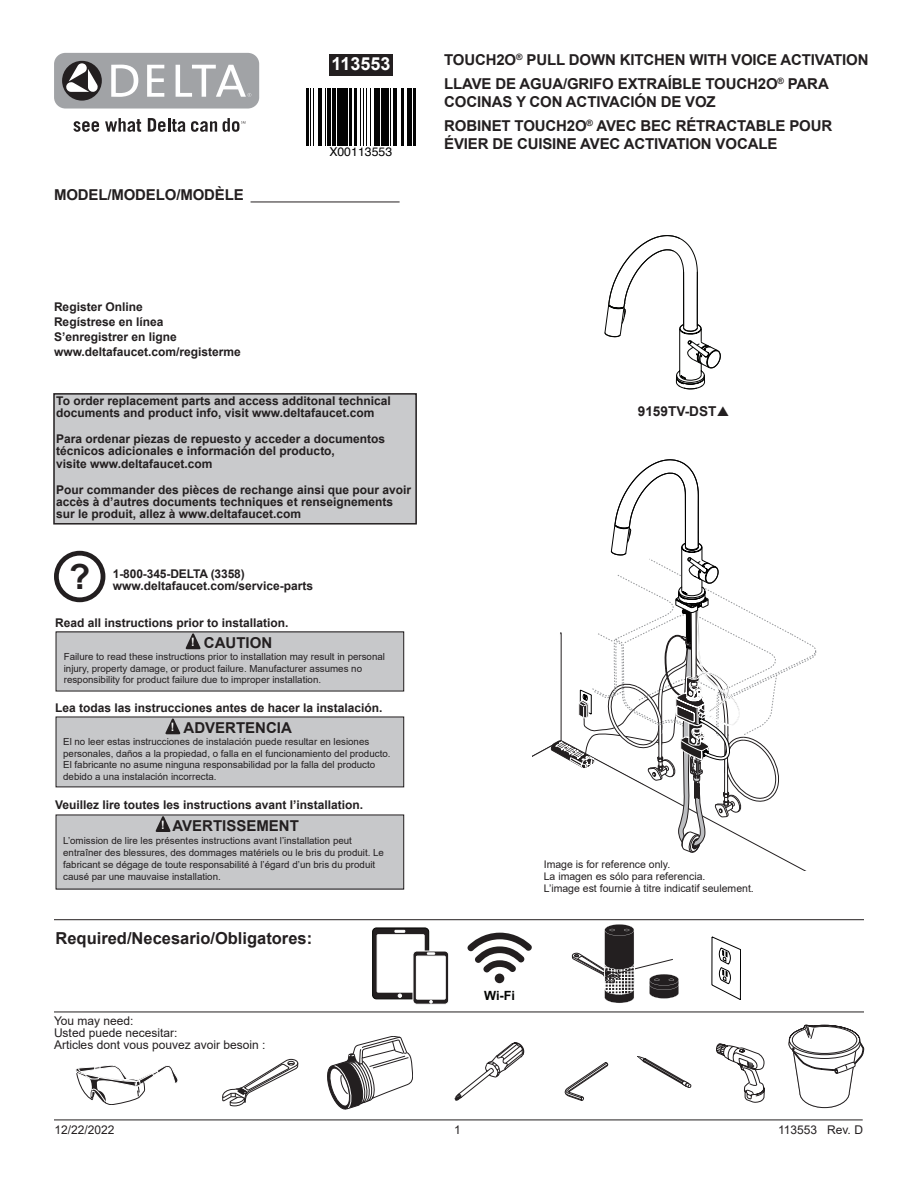
<style>
.page{position:relative;width:918px;height:1188px;background:#fff}
.page>*{position:absolute;margin:0;border:0;box-sizing:border-box;transform-origin:0 0}
.t1{font:700 34.5px "Arial";color:#231f20}
.t2{font:700 18px "Arial";color:#fff}
.t3{font:700 16.5px "Arial";color:#231f20}
.t4{font:700 15px/24px "Arial";letter-spacing:-.01em;color:#231f20}
.t5{font:700 13.65px "Arial";color:#231f20}
.t6{font:700 12.75px "Arial";color:#040503}
.t7{font:12.3px "Helvetica";letter-spacing:.005em;color:#030303}
.t8{font:700 12px/12px "Arial";color:#231f20}
.t9{font:12px/12px "Arial";color:#231f20}
.t10{font:700 11.55px "Arial";color:#fff;scale:.93 1}
.t11{font:10.5px/12px "Arial";color:#231f20}
.t12{font:9.75px/11.7px "Arial";color:#231f20}
.s1{font-size:11.55px;color:#fff}
</style>
<div class="page">
<hr style="left:54px;top:1120px;width:809px;height:1px;background:#231f20">
<svg style="left:532px;top:460px;width:285px;height:410px"></svg>
<div style="left:54px;top:53px;width:205px;height:56px;background:#a1a3a6;border-radius:11px"></div>
<div style="left:62px;top:61px;width:40px;height:40px;background:#231f20;border-radius:50%"></div>
<svg style="left:111px;top:65px;width:27px;height:32px"></svg>
<svg style="left:147px;top:65px;width:17px;height:32px"></svg>
<svg style="left:176px;top:65px;width:75px;height:32px"></svg>
<svg style="left:66px;top:63px;width:32px;height:29px"></svg>
<svg style="left:73px;top:121px;width:26px;height:11px"></svg>
<svg style="left:105px;top:118px;width:36px;height:14px"></svg>
<svg style="left:148px;top:118px;width:37px;height:14px"></svg>
<svg style="left:191px;top:121px;width:26px;height:11px"></svg>
<svg style="left:223px;top:118px;width:23px;height:14px"></svg>
<div style="left:329px;top:54px;width:64px;height:22px;background:#231f20"></div>
<svg style="left:605px;top:235px;width:116px;height:154px"></svg>
<hr style="left:54px;top:1012px;width:810px;height:1px;background:#231f20">
<svg style="left:222px;top:1058px;width:76px;height:48px"></svg>
<svg style="left:454px;top:1042px;width:71px;height:59px"></svg>
<svg style="left:564px;top:1062px;width:45px;height:39px"></svg>
<svg style="left:327px;top:1036px;width:86px;height:73px"></svg>
<svg style="left:76px;top:1065px;width:102px;height:40px"></svg>
<svg style="left:716px;top:1043px;width:49px;height:60px"></svg>
<svg style="left:789px;top:1025px;width:75px;height:83px"></svg>
<svg style="left:637px;top:1056px;width:54px;height:32px"></svg>
<hr style="left:54px;top:919px;width:810px;height:1px;background:#231f20">
<svg style="left:373px;top:928px;width:56px;height:71px"></svg>
<div style="left:372px;top:928px;width:57px;height:71px;border:1px solid #040503;border-radius:4px"></div>
<div style="left:377px;top:935px;width:47px;height:57px;background:#fff"></div>
<div style="left:377px;top:935px;width:47px;height:57px;border:1px solid #fff"></div>
<svg style="left:395px;top:930px;width:10px;height:2px"></svg>
<svg style="left:398px;top:994px;width:4px;height:4px"></svg>
<svg style="left:413px;top:951px;width:36px;height:53px"></svg>
<div style="left:413px;top:951px;width:36px;height:53px;border:1px solid #fff;border-radius:4px"></div>
<div style="left:416px;top:956px;width:29px;height:43px;background:#fff"></div>
<div style="left:416px;top:956px;width:29px;height:43px;border:1px solid #fff"></div>
<svg style="left:468px;top:933px;width:64px;height:39px"></svg>
<div style="left:495px;top:974px;width:9px;height:9px;background:#231f20;border-radius:50%"></div>
<svg style="left:571px;top:924px;width:108px;height:79px"></svg>
<img style="left:606px;top:978px;width:15px;height:17px">
<svg style="left:712px;top:937px;width:29px;height:63px"></svg>
<div style="left:56px;top:632px;width:348px;height:59px;background:#c7c8ca"></div>
<svg style="left:186px;top:634px;width:14px;height:15px"></svg>
<div style="left:56px;top:815px;width:348px;height:74px;background:#c7c8ca"></div>
<svg style="left:156px;top:816px;width:14px;height:16px"></svg>
<div style="left:56px;top:717px;width:348px;height:70px;background:#c7c8ca"></div>
<svg style="left:166px;top:719px;width:14px;height:15px"></svg>
<div style="left:54px;top:394px;width:362px;height:130px;background:#c9cacc"></div>
<div style="left:53px;top:393px;width:364px;height:132px;border:2px solid #231f20"></div>
<hr style="left:251px;top:202px;width:149px;height:1px;background:#231f20">
<div style="left:54px;top:551px;width:51px;height:51px;border:5px solid #231f20;border-radius:50%"></div>
<hr style="left:307px;top:88px;width:2px;height:57px;background:#030303">
<hr style="left:310px;top:88px;width:1px;height:57px;background:#030303">
<hr style="left:313px;top:88px;width:1px;height:57px;background:#030303">
<hr style="left:319px;top:88px;width:3px;height:57px;background:#030303">
<hr style="left:325px;top:88px;width:1px;height:57px;background:#030303">
<hr style="left:327px;top:88px;width:2px;height:57px;background:#030303">
<hr style="left:330px;top:88px;width:1px;height:57px;background:#030303">
<hr style="left:333px;top:88px;width:3px;height:57px;background:#030303">
<hr style="left:337px;top:88px;width:4px;height:57px;background:#030303">
<hr style="left:342px;top:88px;width:2px;height:57px;background:#030303">
<hr style="left:346px;top:88px;width:2px;height:57px;background:#030303">
<hr style="left:350px;top:88px;width:2px;height:57px;background:#030303">
<hr style="left:354px;top:88px;width:2px;height:57px;background:#030303">
<hr style="left:360px;top:88px;width:1px;height:57px;background:#030303">
<hr style="left:363px;top:88px;width:1px;height:57px;background:#030303">
<hr style="left:366px;top:88px;width:1px;height:57px;background:#030303">
<hr style="left:370px;top:88px;width:1px;height:57px;background:#030303">
<hr style="left:375px;top:88px;width:2px;height:57px;background:#030303">
<hr style="left:378px;top:88px;width:2px;height:57px;background:#030303">
<hr style="left:381px;top:88px;width:3px;height:57px;background:#030303">
<hr style="left:385px;top:88px;width:4px;height:57px;background:#030303">
<hr style="left:390px;top:88px;width:1px;height:57px;background:#030303">
<hr style="left:393px;top:88px;width:2px;height:57px;background:#030303">
<hr style="left:396px;top:88px;width:1px;height:57px;background:#030303">
<hr style="left:402px;top:88px;width:2px;height:57px;background:#030303">
<hr style="left:407px;top:88px;width:3px;height:57px;background:#030303">
<hr style="left:411px;top:88px;width:1px;height:57px;background:#030303">
<hr style="left:413px;top:88px;width:3px;height:57px;background:#030303">
<h3 class="t4" style="left:54px;top:183px;width:191px">MODEL/MODELO/MODÈLE</h3>
<h2 class="t2" style="left:332px;top:51px;width:61px">113553</h2>
<p class="t7" style="left:329px;top:142px;width:64px">X00113553</p>
<h3 class="t4" style="left:444px;top:48px;width:426px">TOUCH2O<sup>®</sup> PULL DOWN KITCHEN WITH VOICE ACTIVATION<br>LLAVE DE AGUA/GRIFO EXTRAÍBLE TOUCH2O<sup>®</sup> PARA</h3>
<h3 class="t4" style="left:444px;top:90px;width:390px">COCINAS Y CON ACTIVACIÓN DE VOZ<br>ROBINET TOUCH2O<sup>®</sup> AVEC BEC RÉTRACTABLE POUR</h3>
<h3 class="t4" style="left:444px;top:132px;width:335px">ÉVIER DE CUISINE AVEC ACTIVATION VOCALE</h3>
<p class="t8" style="left:54px;top:299px;width:188px;line-height:15px">Register Online<br>Regístrese en línea<br>S’enregistrer en ligne www.deltafaucet.com/registerme</p>
<p class="t8" style="left:56px;top:395px;width:336px">To order replacement parts and access additonal technical documents and product info, visit www.deltafaucet.com</p>
<p class="t8" style="left:56px;top:433px;width:330px;line-height:12.6px">Para ordenar piezas de repuesto y acceder a documentos técnicos adicionales e información del producto,<br>visite www.deltafaucet.com</p>
<p class="t8" style="left:56px;top:484px;width:356px">Pour commander des pièces de rechange ainsi que pour avoir accès à d’autres documents techniques et renseignements sur le produit, allez à www.deltafaucet.com</p>
<h1 class="t1" style="left:69px;top:553px;width:23px">?</h1>
<p class="t8" style="left:113px;top:568px;width:133px">1-800-345-DELTA (3358)</p>
<p class="t8" style="left:113px;top:580px;width:202px">www.deltafaucet.com/service-parts</p>
<p class="t8" style="left:55px;top:617px;width:235px">Read all instructions prior to installation.</p>
<h3 class="t4" style="left:204px;top:631px;width:70px">CAUTION</h3>
<p class="t10" style="left:191px;top:634px;width:5px">!</p>
<p class="t12" style="left:64px;top:651px;width:323px">Failure to read these instructions prior to installation may result in personal injury, property damage, or product failure. Manufacturer assumes no responsibility for product failure due to improper installation.</p>
<p class="t8" style="left:55px;top:702px;width:329px">Lea todas las instrucciones antes de hacer la instalación.</p>
<h3 class="t4" style="left:184px;top:716px;width:110px">ADVERTENCIA</h3>
<p class="t10" style="left:171px;top:719px;width:5px">!</p>
<p class="t12" style="left:63px;top:736px;width:329px">El no leer estas instrucciones de instalación puede resultar en lesiones personales, daños a la propiedad, o falla en el funcionamiento del producto.<br>El fabricante no asume ninguna responsabilidad por la falla del producto debido a una instalación incorrecta.</p>
<p class="t8" style="left:55px;top:799px;width:310px">Veuillez lire toutes les instructions avant l’installation.</p>
<h3 class="t4" style="left:161px;top:814px;width:139px"><span class="s1">!</span> AVERTISSEMENT</h3>
<p class="t12" style="left:63px;top:835px;width:322px">L’omission de lire les présentes instructions avant l’installation peut entraîner des blessures, des dommages matériels ou le bris du produit. Le fabricant se dégage de toute responsabilité à l’égard d’un bris du produit causé par une mauvaise installation.</p>
<h3 class="t3" style="left:56px;top:926px;width:258px">Required/Necesario/Obligatores:</h3>
<p class="t9" style="left:54px;top:1015px;width:213px">You may need:<br>Usted puede necesitar:<br>Articles dont vous pouvez avoir besoin :</p>
<p class="t9" style="left:54px;top:1124px;width:62px">12/22/2022</p>
<h3 class="t5" style="left:638px;top:402px;width:80px">9159TV-DST</h3>
<p class="t11" style="left:544px;top:859px;width:212px">Image is for reference only.<br>La imagen es sólo para referencia.<br>L’image est fournie à titre indicatif seulement.</p>
<h3 class="t6" style="left:484px;top:987px;width:33px">Wi-Fi</h3>
<p class="t9" style="left:454px;top:1124px;width:8px">1</p>
<p class="t9" style="left:778px;top:1124px;width:86px">113553 Rev. D</p>
</div>
